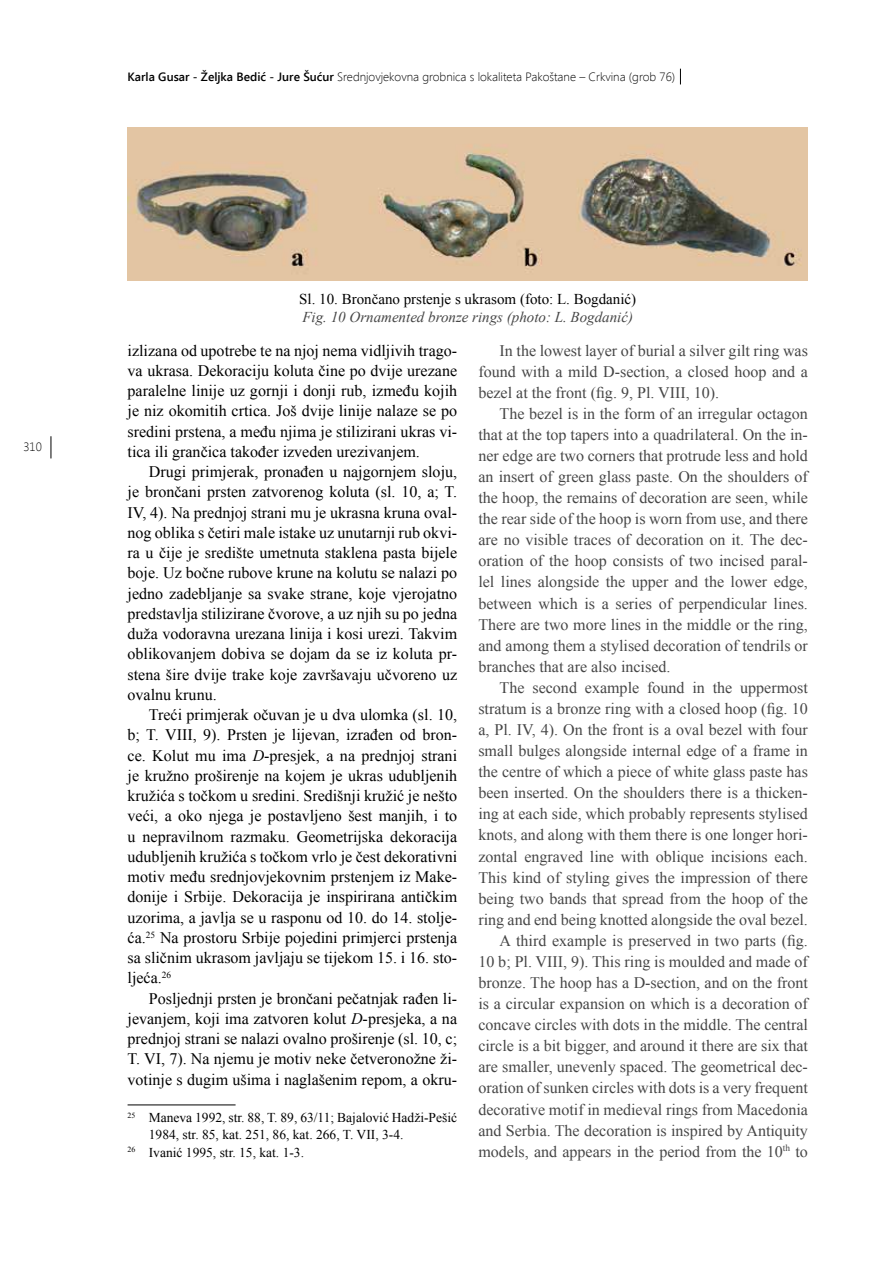
<style>
.page{position:relative;width:893px;height:1263px;background:#fff}
.page>*{position:absolute;margin:0;border:0;box-sizing:border-box;transform-origin:0 0}
.t1{font:16.05px/21.1px "Times New Roman";color:#464646;text-align:justify}
.t2{font:16.05px/20.2px "Times New Roman";color:#000;text-align:justify}
.t3{font:15px "Times New Roman";color:#000}
.t4{font:italic 15px "Times New Roman";color:#464646}
.t5{font:13.5px "Times New Roman";color:#000}
.t6{font:300 12px "Segoe UI";color:#000}
.s1{font-weight:600}
.s2{font-style:italic}
</style>
<div class="page">
<svg style="left:51px;top:436px;width:1px;height:22px"></svg>
<svg style="left:680px;top:69px;width:1px;height:15px"></svg>
<hr style="left:128px;top:1105px;width:108px;height:1px;background:#000">
<img style="left:128px;top:128px;width:680px;height:153px">
<p class="t6" style="left:23px;top:439px;width:20px">310</p>
<p class="t6" style="left:128px;top:68px;width:549px"><span class="s1">Karla Gusar - Željka Bedić - Jure Šućur</span> Srednjovjekovna grobnica s lokaliteta Pakoštane – Crkvina (grob 76)</p>
<p class="t3" style="left:299px;top:289px;width:339px">Sl. 10. Brončano prstenje s ukrasom (foto: L. Bogdanić)</p>
<p class="t4" style="left:302px;top:306px;width:332px">Fig. 10 Ornamented bronze rings (photo: L. Bogdanić)</p>
<p class="t2" style="left:128px;top:340px;width:331px">izlizana od upotrebe te na njoj nema vidljivih trago&shy;va ukrasa. Dekoraciju koluta čine po dvije urezane paralelne linije uz gornji i donji rub, između kojih je niz okomitih crtica. Još dvije linije nalaze se po sredini prstena, a među njima je stilizirani ukras vi&shy;tica ili grančica također izveden urezivanjem.</p>
<p class="t2" style="left:128px;top:461px;width:331px;text-indent:21px">Drugi primjerak, pronađen u najgornjem sloju, je brončani prsten zatvorenog koluta (sl. 10, a; T.<br>IV, 4). Na prednjoj strani mu je ukrasna kruna oval&shy;nog oblika s četiri male istake uz unutarnji rub okvi&shy;ra u čije je središte umetnuta staklena pasta bijele boje. Uz bočne rubove krune na kolutu se nalazi po jedno zadebljanje sa svake strane, koje vjerojatno predstavlja stilizirane čvorove, a uz njih su po jedna duža vodoravna urezana linija i kosi urezi. Takvim oblikovanjem dobiva se dojam da se iz koluta pr&shy;stena šire dvije trake koje završavaju učvoreno uz ovalnu krunu.</p>
<p class="t2" style="left:128px;top:704px;width:331px;text-indent:21px">Treći primjerak očuvan je u dva ulomka (sl. 10, b; T. VIII, 9). Prsten je lijevan, izrađen od bron&shy;ce. Kolut mu ima <span class="s2">D</span>-presjek, a na prednjoj strani je kružno proširenje na kojem je ukras udubljenih kružića s točkom u sredini. Središnji kružić je nešto veći, a oko njega je postavljeno šest manjih, i to u nepravilnom razmaku. Geometrijska dekoracija udubljenih kružića s točkom vrlo je čest dekorativni motiv među srednjovjekovnim prstenjem iz Make&shy;donije i Srbije. Dekoracija je inspirirana antičkim uzorima, a javlja se u rasponu od 10. do 14. stolje&shy;ća.<sup>25</sup> Na prostoru Srbije pojedini primjerci prstenja sa sličnim ukrasom javljaju se tijekom 15. i 16. sto&shy;ljeća.<sup>26</sup></p>
<p class="t2" style="left:128px;top:988px;width:331px;text-indent:21px">Posljednji prsten je brončani pečatnjak rađen li&shy;jevanjem, koji ima zatvoren kolut <span class="s2">D</span>-presjeka, a na prednjoj strani se nalazi ovalno proširenje (sl. 10, c; T. VI, 7). Na njemu je motiv neke četveronožne ži&shy;votinje s dugim ušima i naglašenim repom, a okru-</p>
<p class="t5" style="left:128px;top:1108px;width:331px"><sup>25</sup> Maneva 1992, str. 88, T. 89, 63/11; Bajalović Hadži-Pešić</p>
<p class="t5" style="left:149px;top:1126px;width:256px">1984, str. 85, kat. 251, 86, kat. 266, T. VII, 3-4.</p>
<p class="t5" style="left:128px;top:1143px;width:178px"><sup>26</sup> Ivanić 1995, str. 15, kat. 1-3.</p>
<p class="t1" style="left:478px;top:339px;width:331px;text-indent:21px">In the lowest layer of burial a silver gilt ring was found with a mild D-section, a closed hoop and a bezel at the front (fig. 9, Pl. VIII, 10).</p>
<p class="t1" style="left:478px;top:403px;width:331px;text-indent:21px">The bezel is in the form of an irregular octagon that at the top tapers into a quadrilateral. On the in&shy;ner edge are two corners that protrude less and hold an insert of green glass paste. On the shoulders of the hoop, the remains of decoration are seen, while the rear side of the hoop is worn from use, and there are no visible traces of decoration on it. The dec&shy;oration of the hoop consists of two incised paral&shy;lel lines alongside the upper and the lower edge, between which is a series of perpendicular lines.<br>There are two more lines in the middle or the ring, and among them a stylised decoration of tendrils or branches that are also incised.</p>
<p class="t1" style="left:478px;top:677px;width:331px;text-align:right">The second example found in the uppermost stratum is a bronze ring with a closed hoop (fig. 10 a, Pl. IV, 4). On the front is a oval bezel with four small bulges alongside internal edge of a frame in the centre of which a piece of white glass paste has been inserted. On the shoulders there is a thicken&shy;ing at each side, which probably represents stylised knots, and along with them there is one longer hori&shy;zontal engraved line with oblique incisions each.<br>This kind of styling gives the impression of there being two bands that spread from the hoop of the ring and end being knotted alongside the oval bezel.<br>A third example is preserved in two parts (fig.<br>10 b; Pl. VIII, 9). This ring is moulded and made of bronze. The hoop has a D-section, and on the front is a circular expansion on which is a decoration of concave circles with dots in the middle. The central circle is a bit bigger, and around it there are six that are smaller, unevenly spaced. The geometrical dec&shy;oration of sunken circles with dots is a very frequent decorative motif in medieval rings from Macedonia and Serbia. The decoration is inspired by Antiquity models, and appears in the period from the 10<sup>th</sup> to</p>
</div>
